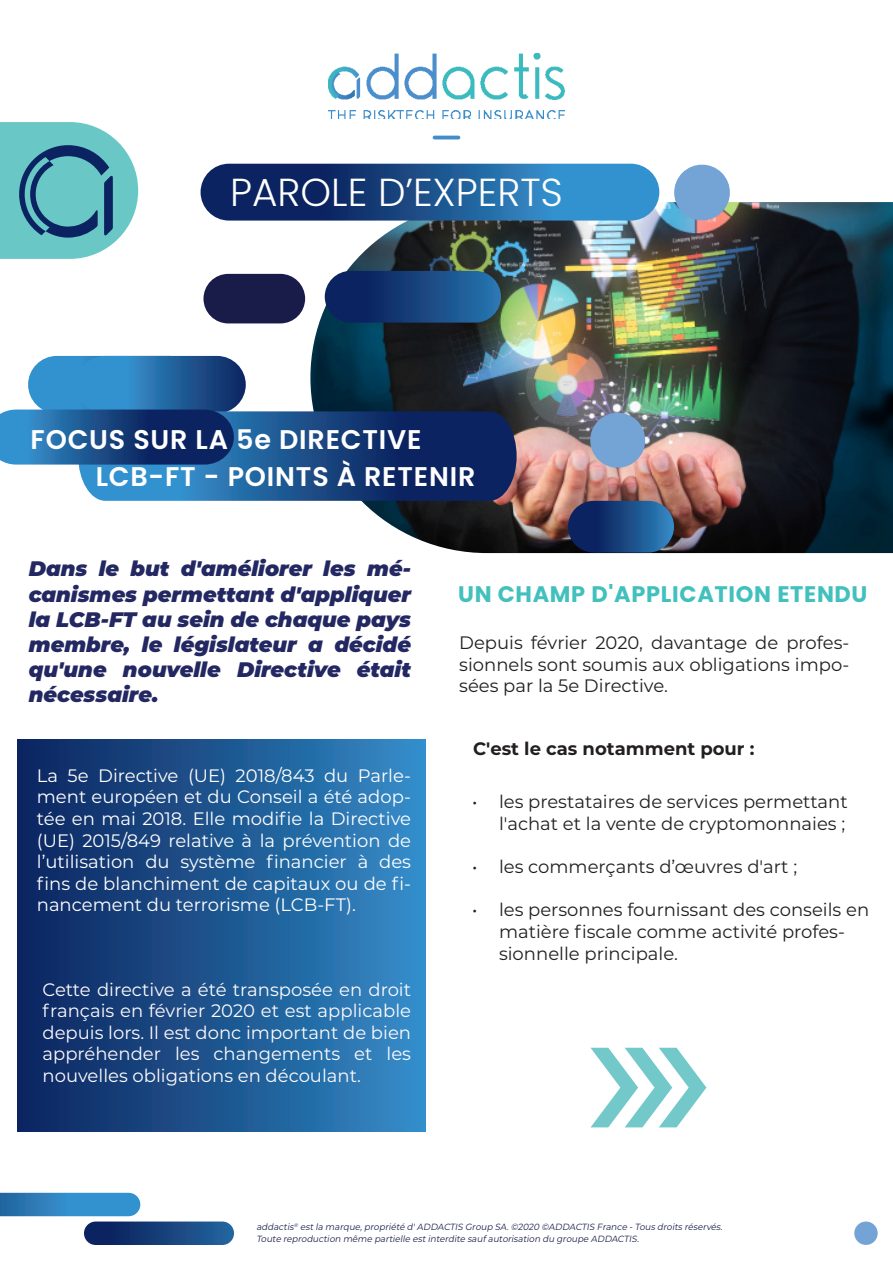
<style>
.page{position:relative;width:893px;height:1263px;background:#fff}
.page>*{position:absolute;margin:0;border:0;box-sizing:border-box;transform-origin:0 0}
.t1{font:300 39px "Poppins";color:#fff}
.t2{font:600 27px "Poppins";letter-spacing:.03em;color:#fff}
.t3{font:700 22.5px "Poppins";letter-spacing:.03em;color:#42c0bd}
.t4{font:italic 900 21px/25.2px "Montserrat";color:#232862;text-align:justify}
.t5{font:18px/21.6px "Montserrat";color:#231f20;text-align:justify}
.t6{font:18px/21.6px "Montserrat";color:#fff;text-align:justify}
.t7{font:18px/21.6px "Montserrat";color:#fefafc;text-align:justify}
.t8{font:700 18px "Montserrat";color:#231f20}
.t9{font:italic 9px "Montserrat";color:#191c49}
</style>
<div class="page">
<div style="left:17px;top:740px;width:409px;height:391px;background:linear-gradient(to right,#0b225c,#338cc8)"></div>
<img style="left:310px;top:202px;width:583px;height:351px">
<svg style="left:568px;top:501px;width:106px;height:51px;background:#184681"></svg>
<div style="left:203px;top:274px;width:102px;height:49px;background:#191c49;border-radius:25px"></div>
<div style="left:325px;top:271px;width:176px;height:52px;background:linear-gradient(to right,#061551,#2871aa);border-radius:26px"></div>
<hr style="left:433px;top:136px;width:27px;height:3px;background:#418dcb;border-radius:2px">
<svg style="left:0;top:122px;width:138px;height:137px;background:#6ab5bc"></svg>
<svg style="left:671px;top:164px;width:62px;height:59px"></svg>
<svg style="left:201px;top:164px;width:458px;height:57px;background:#1f5793"></svg>
<img style="left:328px;top:53px;width:237px;height:66px">
<div style="left:28px;top:356px;width:170px;height:57px;background:#3291cf;border-radius:29px"></div>
<svg style="left:76px;top:356px;width:170px;height:57px"></svg>
<svg style="left:587px;top:410px;width:61px;height:60px;background:#889fc0"></svg>
<svg style="left:0;top:409px;width:517px;height:92px;background:#2b588e"></svg>
<svg style="left:0;top:1193px;width:140px;height:23px;background:#3187c3"></svg>
<div style="left:84px;top:1221px;width:150px;height:24px;background:linear-gradient(to right,#0a1c58,#24649d);border-radius:12px"></div>
<div style="left:854px;top:1221px;width:24px;height:24px;background:#74a3d6;border-radius:50%"></div>
<svg style="left:591px;top:1048px;width:115px;height:79px"></svg>
<p class="t1" style="left:230px;top:170px;width:334px">PAROLE D’EXPERTS</p>
<p class="t2" style="left:31px;top:424px;width:392px">FOCUS SUR LA 5e DIRECTIVE</p>
<p class="t2" style="left:96px;top:461px;width:381px">LCB-FT - POINTS À RETENIR</p>
<p class="t4" style="left:29px;top:555px;width:384px">Dans le but d'améliorer les mé&shy;canismes permettant d'appliquer la LCB-FT au sein de chaque pays membre, le législateur a décidé qu'une nouvelle Directive était nécessaire.</p>
<p class="t6" style="left:37px;top:764px;width:376px">La 5e Directive (UE) 2018/843 du Parle&shy;ment européen et du Conseil a été adop&shy;tée en mai 2018. Elle modifie la Directive (UE) 2015/849 relative à la prévention de l’utilisation du système financier à des fins de blanchiment de capitaux ou de fi&shy;nancement du terrorisme (LCB-FT).</p>
<p class="t7" style="left:43px;top:978px;width:370px">Cette directive a été transposée en droit français en février 2020 et est applicable depuis lors. Il est donc important de bien appréhender les changements et les nouvelles obligations en découlant.</p>
<p class="t3" style="left:458px;top:581px;width:411px">UN CHAMP D'APPLICATION ETENDU</p>
<p class="t5" style="left:459px;top:631px;width:392px">Depuis février 2020, davantage de profes&shy;sionnels sont soumis aux obligations impo&shy;sées par la 5e Directive.</p>
<p class="t8" style="left:473px;top:736px;width:283px">C'est le cas notamment pour :</p>
<p class="t5" style="left:472px;top:790px;width:377px;text-align:right">• les prestataires de services permettant l'achat et la vente de cryptomonnaies ;</p>
<p class="t5" style="left:472px;top:855px;width:327px">• les commerçants d’œuvres d'art ;</p>
<p class="t5" style="left:499px;top:898px;width:372px;text-align:left;text-indent:-27px">• les personnes fournissant des conseils en matière fiscale comme activité profes&shy;sionnelle principale.</p>
<p class="t9" style="left:256px;top:1221px;width:469px">addactis<sup>®</sup> estla marque,propriété d'ADDACTIS Group SA.©2020 ©ADDACTIS France -Tous droits réservés.</p>
<p class="t9" style="left:256px;top:1233px;width:386px">Toute reproduction même partielle estinterdite saufautorisation du groupe ADDACTIS.</p>
</div>
